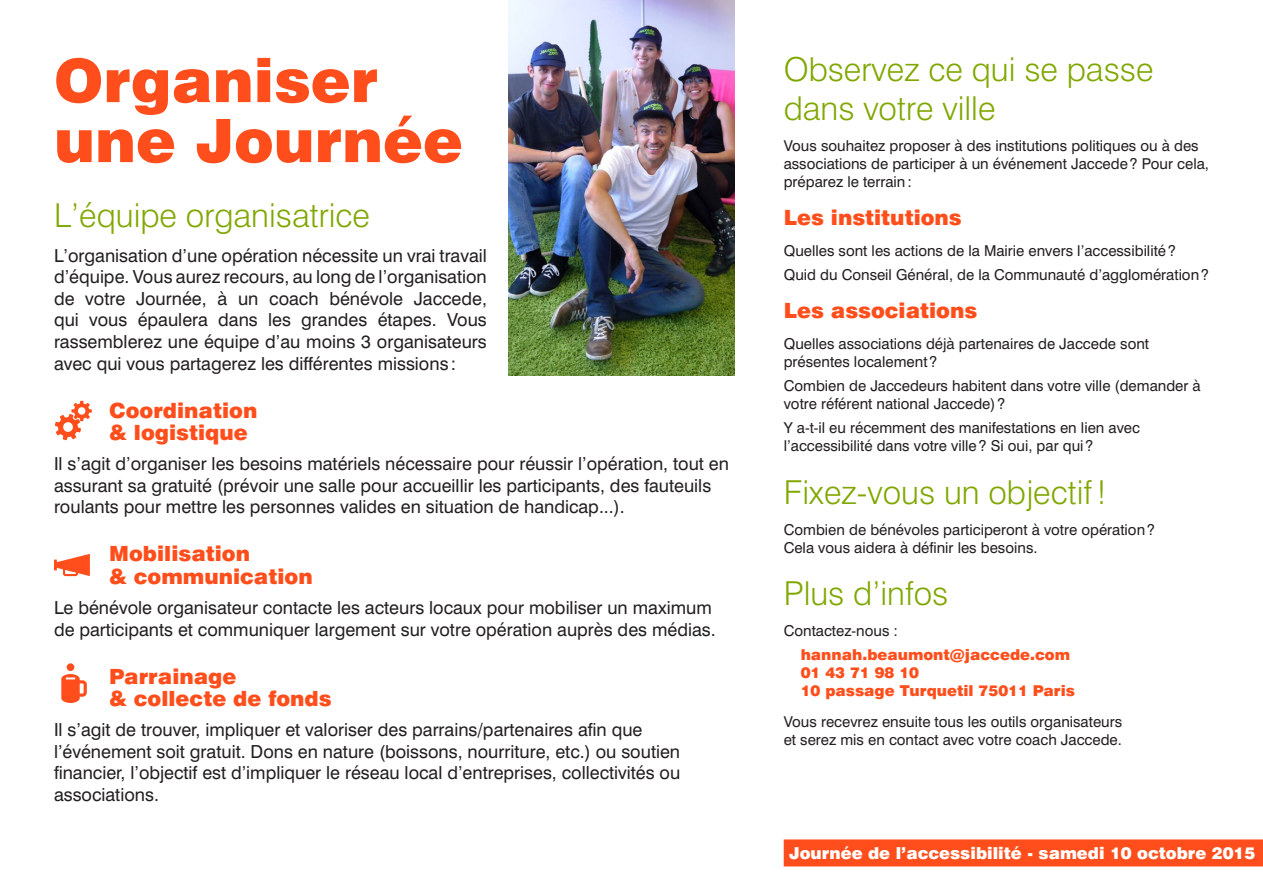
<style>
.page{position:relative;width:1263px;height:893px;background:#fff}
.page>*{position:absolute;margin:0;border:0;box-sizing:border-box;transform-origin:0 0}
.t1{font:900 60px/60px "Swiss 721 BT";color:#ff4e1b}
.t2{font:300 33px/39.6px "Swiss 721 BT";color:#80a700}
.t3{font:900 21px/22.5px "Swiss 721 BT";color:#ff4e1b}
.t4{font:18px/21.6px "Swiss 721 BT";color:#231f20}
.t5{font:900 16.5px "Swiss 721 BT";color:#fff}
.t6{font:15px/18px "Swiss 721 BT";color:#231f20}
.t7{font:900 15px/18px "Swiss 721 BT";color:#ff4e1b}
</style>
<div class="page">
<img style="left:508px;top:0;width:226px;height:375px">
<svg style="left:55px;top:401px;width:37px;height:39px"></svg>
<div style="left:67px;top:663px;width:7px;height:8px;background:#ff4e1b;border-radius:50%"></div>
<svg style="left:61px;top:674px;width:26px;height:29px"></svg>
<svg style="left:54px;top:554px;width:36px;height:22px"></svg>
<div style="left:784px;top:839px;width:479px;height:27px;background:#ff4e1b"></div>
<p class="t1" style="left:54px;top:50px;width:410px">Organiser une Journée</p>
<p class="t2" style="left:54px;top:195px;width:318px">L’équipe organisatrice</p>
<p class="t4" style="left:54px;top:244px;width:434px;text-align:justify">L’organisation d’une opération nécessite un vrai travail d’équipe. Vous aurez recours, au long de l’organisation de votre Journée, à un coach bénévole Jaccede, qui vous épaulera dans les grandes étapes. Vous rassemblerez une équipe d’au moins 3 organisateurs avec qui vous partagerez les différentes missions :</p>
<p class="t3" style="left:109px;top:399px;width:150px">Coordination &amp; logistique</p>
<p class="t4" style="left:54px;top:453px;width:676px">Il s’agit d’organiser les besoins matériels nécessaire pour réussir l’opération, tout en assurant sa gratuité (prévoir une salle pour accueillir les participants, des fauteuils roulants pour mettre les personnes valides en situation de handicap...).</p>
<p class="t3" style="left:109px;top:543px;width:205px">Mobilisation<br>&amp; communication</p>
<p class="t4" style="left:54px;top:597px;width:663px">Le bénévole organisateur contacte les acteurs locaux pour mobiliser un maximum de participants et communiquer largement sur votre opération auprès des médias.</p>
<p class="t3" style="left:109px;top:665px;width:224px">Parrainage<br>&amp; collecte de fonds</p>
<p class="t4" style="left:54px;top:719px;width:628px">Il s’agit de trouver, impliquer et valoriser des parrains/partenaires afin que l’événement soit gratuit. Dons en nature (boissons, nourriture, etc.) ou soutien financier, l’objectif est d’impliquer le réseau local d’entreprises, collectivités ou associations.</p>
<p class="t2" style="left:784px;top:49px;width:371px">Observez ce qui se passe dans votre ville</p>
<p class="t6" style="left:784px;top:136px;width:427px">Vous souhaitez proposer à des institutions politiques ou à des associations de participer à un événement Jaccede? Pour cela, préparez le terrain:</p>
<p class="t3" style="left:784px;top:206px;width:180px">Les institutions</p>
<p class="t6" style="left:784px;top:241px;width:394px">Quelles sont les actions de la Mairie envers l’accessibilité?</p>
<p class="t6" style="left:784px;top:266px;width:427px">Quid du Conseil Général, de la Communauté d’agglomération?</p>
<p class="t3" style="left:784px;top:299px;width:195px">Les associations</p>
<p class="t6" style="left:784px;top:334px;width:367px">Quelles associations déjà partenaires de Jaccede sont présentes localement?</p>
<p class="t6" style="left:784px;top:377px;width:418px">Combien de Jaccedeurs habitent dans votre ville (demander à votre référent national Jaccede)?</p>
<p class="t6" style="left:784px;top:419px;width:358px">Y a-t-il eu récemment des manifestations en lien avec l’accessibilité dans votre ville? Si oui, par qui?</p>
<p class="t2" style="left:784px;top:472px;width:324px">Fixez-vous un objectif!</p>
<p class="t6" style="left:784px;top:520px;width:373px">Combien de bénévoles participeront à votre opération?<br>Cela vous aidera à définir les besoins.</p>
<p class="t2" style="left:784px;top:573px;width:166px">Plus d’infos</p>
<p class="t6" style="left:784px;top:621px;width:116px">Contactez-nous :</p>
<p class="t7" style="left:801px;top:646px;width:276px">hannah.beaumont@jaccede.com<br>01 43 71 98 10<br>10 passage Turquetil 75011 Paris</p>
<p class="t6" style="left:784px;top:712px;width:340px">Vous recevrez ensuite tous les outils organisateurs et serez mis en contact avec votre coach Jaccede.</p>
<p class="t5" style="left:789px;top:843px;width:468px">Journée de l’accessibilité - samedi 10 octobre 2015</p>
</div>
